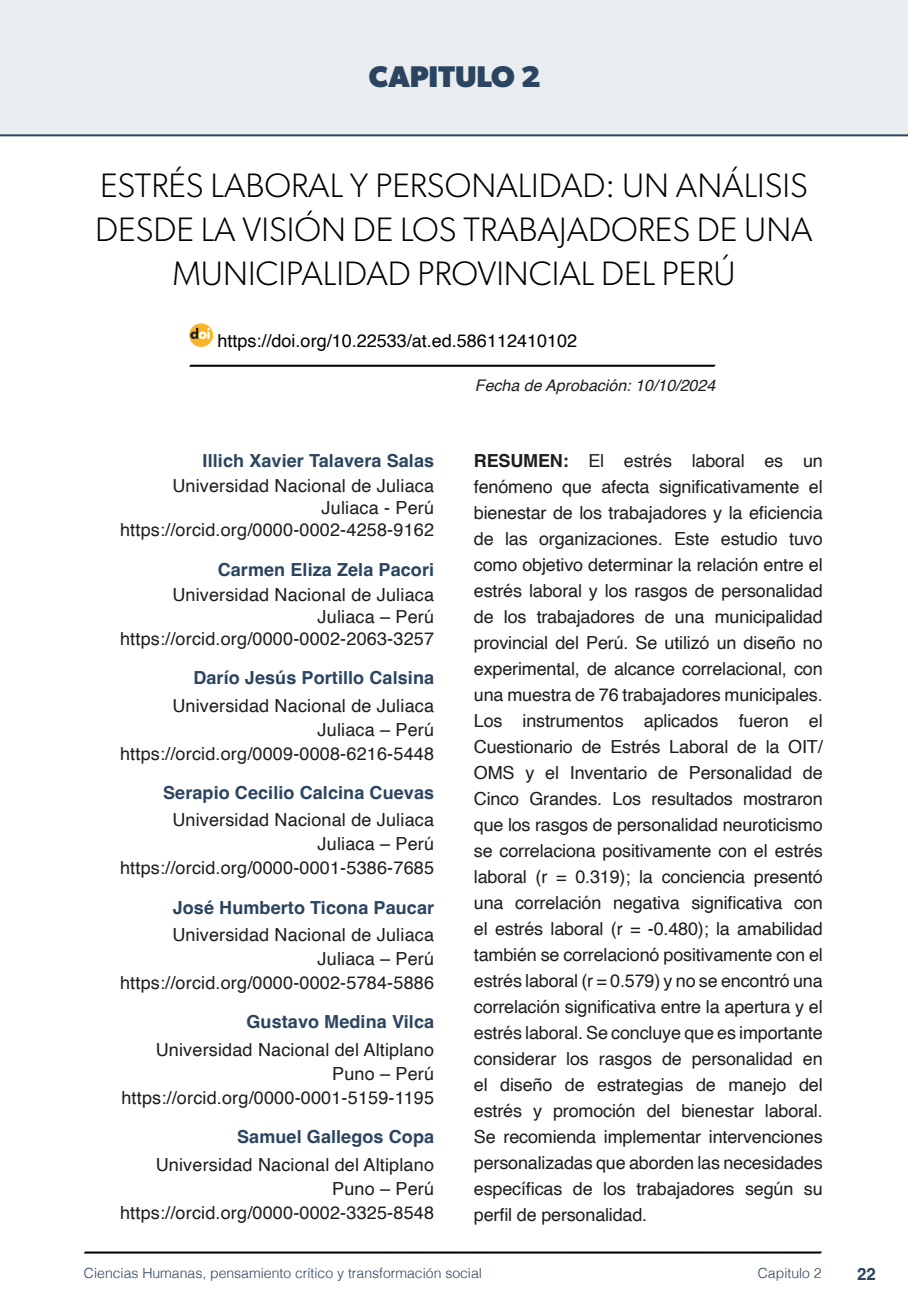
<style>
.page{position:relative;width:908px;height:1304px;background:#fff}
.page>*{position:absolute;margin:0;border:0;box-sizing:border-box;transform-origin:0 0}
.nome_artigos{font:300 34px/44px "Gibson";color:#000;text-align:center}
.capítulos{font:700 30px "Gibson";color:#2b445f}
.Resumos_e_PC_TXT{font:18px/26px "Helvetica";letter-spacing:-.01em;color:#1d1d1b;text-align:justify}
.info_autores{font:18px "Helvetica";letter-spacing:.01em;color:#1d1d1b}
.nome_autores{font:700 18px "Helvetica";letter-spacing:.005em;color:#2b445f}
.DOI{font:18px "Helvetica";color:#000}
.t1{font:700 16.8px "Helvetica";color:#2b445f}
.data{font:italic 16px "Helvetica";color:#1d1d1b}
.t2{font:300 14px "Helvetica";color:#2b445f}
.s1{font-weight:700}
</style>
<div class="page">
<svg style="left:84px;top:1251px;width:737px;height:3px;background:#515151"></svg>
<div style="left:0;top:0;width:907px;height:136px;background:#eaedf0"></div>
<svg style="left:189px;top:364px;width:526px;height:3px;background:#4f4f4f"></svg>
<img style="left:189px;top:323px;width:23px;height:23px">
<div style="left:44px;top:72px;width:68px;height:61px;background:#eaedf0"></div>
<p class="capítulos" style="left:369px;top:58px;width:173px">CAPITULO 2</p>
<p class="nome_artigos" style="left:95px;top:163px;width:718px">ESTRÉS LABORAL Y PERSONALIDAD: UN ANÁLISIS<br>DESDE LA VISIÓN DE LOS TRABAJADORES DE UNA<br>MUNICIPALIDAD PROVINCIAL DEL PERÚ</p>
<p class="DOI" style="left:217px;top:327px;width:361px">https://doi.org/10.22533/at.ed.586112410102</p>
<p class="nome_autores" style="left:202px;top:450px;width:233px">Illich Xavier Talavera Salas</p>
<p class="info_autores" style="left:172px;top:472px;width:263px">Universidad Nacional de Juliaca</p>
<p class="info_autores" style="left:321px;top:494px;width:114px">Juliaca - Perú</p>
<p class="info_autores" style="left:120px;top:516px;width:315px">https://orcid.org/0000-0002-4258-9162</p>
<p class="nome_autores" style="left:218px;top:558px;width:218px">Carmen Eliza Zela Pacori</p>
<p class="info_autores" style="left:172px;top:581px;width:263px">Universidad Nacional de Juliaca</p>
<p class="info_autores" style="left:317px;top:603px;width:118px">Juliaca – Perú</p>
<p class="info_autores" style="left:120px;top:625px;width:315px">https://orcid.org/0000-0002-2063-3257</p>
<p class="nome_autores" style="left:193px;top:667px;width:242px">Darío Jesús Portillo Calsina</p>
<p class="info_autores" style="left:172px;top:692px;width:263px">Universidad Nacional de Juliaca</p>
<p class="info_autores" style="left:317px;top:716px;width:118px">Juliaca – Perú</p>
<p class="info_autores" style="left:120px;top:740px;width:315px">https://orcid.org/0009-0008-6216-5448</p>
<p class="nome_autores" style="left:163px;top:782px;width:272px">Serapio Cecilio Calcina Cuevas</p>
<p class="info_autores" style="left:172px;top:806px;width:263px">Universidad Nacional de Juliaca</p>
<p class="info_autores" style="left:317px;top:830px;width:118px">Juliaca – Perú</p>
<p class="info_autores" style="left:120px;top:854px;width:315px">https://orcid.org/0000-0001-5386-7685</p>
<p class="nome_autores" style="left:173px;top:896px;width:263px">José Humberto Ticona Paucar</p>
<p class="info_autores" style="left:172px;top:921px;width:263px">Universidad Nacional de Juliaca</p>
<p class="info_autores" style="left:317px;top:945px;width:118px">Juliaca – Perú</p>
<p class="info_autores" style="left:120px;top:969px;width:315px">https://orcid.org/0000-0002-5784-5886</p>
<p class="nome_autores" style="left:246px;top:1011px;width:189px">Gustavo Medina Vilca</p>
<p class="info_autores" style="left:156px;top:1036px;width:280px">Universidad Nacional del Altiplano</p>
<p class="info_autores" style="left:332px;top:1060px;width:103px">Puno – Perú</p>
<p class="info_autores" style="left:121px;top:1084px;width:314px">https://orcid.org/0000-0001-5159-1195</p>
<p class="nome_autores" style="left:237px;top:1126px;width:198px">Samuel Gallegos Copa</p>
<p class="info_autores" style="left:156px;top:1150px;width:280px">Universidad Nacional del Altiplano</p>
<p class="info_autores" style="left:332px;top:1174px;width:103px">Puno – Perú</p>
<p class="info_autores" style="left:120px;top:1198px;width:315px">https://orcid.org/0000-0002-3325-8548</p>
<p class="data" style="left:474px;top:373px;width:242px">Fecha de Aprobación: 10/10/2024</p>
<p class="Resumos_e_PC_TXT" style="left:473px;top:448px;width:350px"><span class="s1">RESUMEN:</span> El estrés laboral es un fenómeno que afecta significativamente el bienestar de los trabajadores y la eficiencia de las organizaciones. Este estudio tuvo como objetivo determinar la relación entre el estrés laboral y los rasgos de personalidad de los trabajadores de una municipalidad provincial del Perú. Se utilizó un diseño no experimental, de alcance correlacional, con una muestra de 76 trabajadores municipales.<br>Los instrumentos aplicados fueron el Cuestionario de Estrés Laboral de la OIT/ OMS y el Inventario de Personalidad de Cinco Grandes. Los resultados mostraron que los rasgos de personalidad neuroticismo se correlaciona positivamente con el estrés laboral (r = 0.319); la conciencia presentó una correlación negativa significativa con el estrés laboral (r = -0.480); la amabilidad también se correlacionó positivamente con el estrés laboral (r = 0.579) y no se encontró una correlación significativa entre la apertura y el estrés laboral. Se concluye que es importante considerar los rasgos de personalidad en el diseño de estrategias de manejo del estrés y promoción del bienestar laboral.<br>Se recomienda implementar intervenciones personalizadas que aborden las necesidades específicas de los trabajadores según su perfil de personalidad.</p>
<p class="t2" style="left:84px;top:1261px;width:399px">Ciencias Humanas, pensamiento crítico y transformación social</p>
<p class="t2" style="left:757px;top:1261px;width:65px">Capitulo 2</p>
<p class="t1" style="left:856px;top:1264px;width:20px">22</p>
</div>
